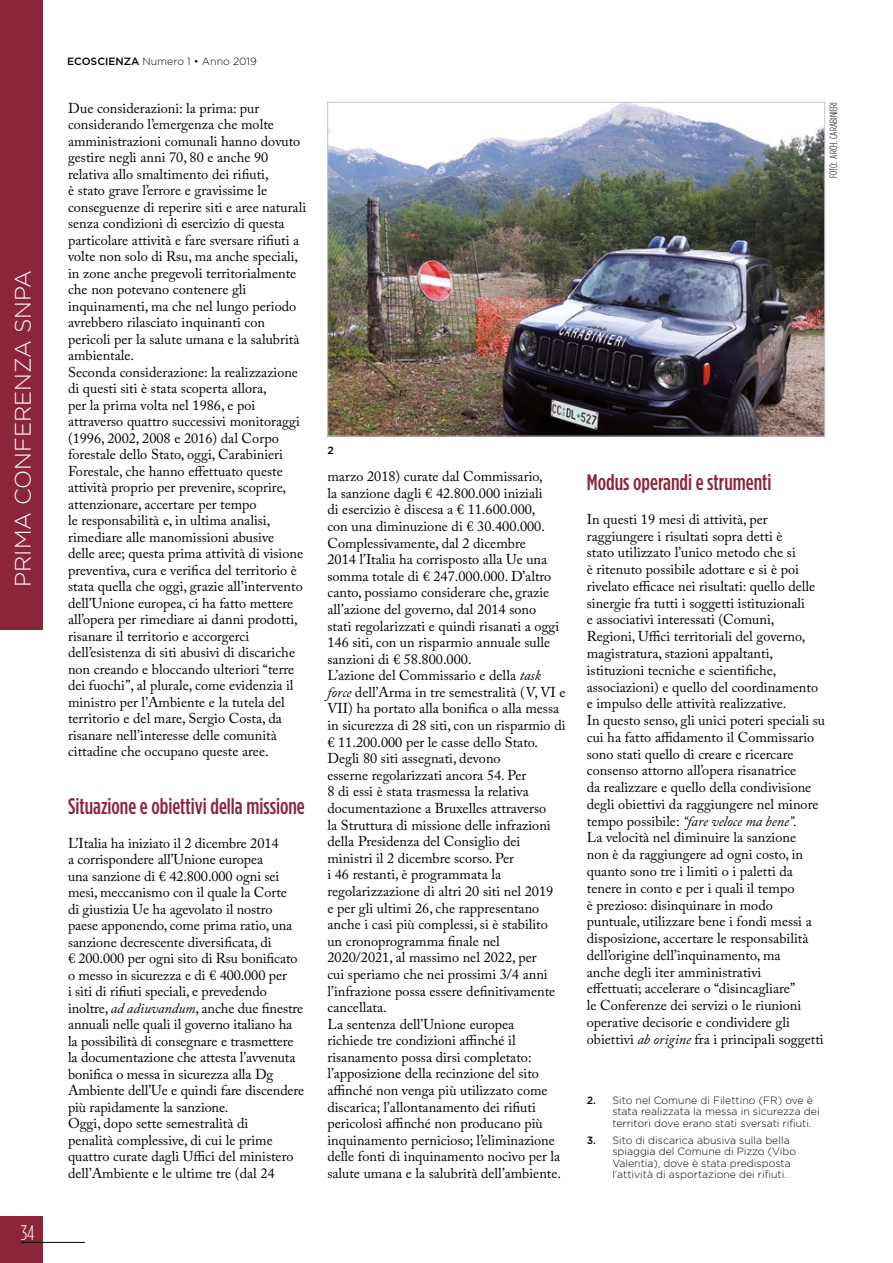
<style>
.page{position:relative;width:893px;height:1263px;background:#fff}
.page>*{position:absolute;margin:0;border:0;box-sizing:border-box;transform-origin:0 0}
.t1{font:500 condensed 22.5px "Gotham HTF";color:#8b253b}
.t2{font:300 22.5px "Gotham HTF";color:#fff}
.t3{font:300 condensed 21px "Gotham HTF";color:#fff}
.t4{font:14.25px/16.5px "Adobe Caslon Pro";color:#000}
.t5{font:300 10.5px/11.2px "Gotham HTF";color:#000}
.t6{font:300 condensed 10.5px "Gotham HTF";color:#000}
.t7{font:500 10.5px "Gotham HTF";color:#000}
.s1{font-weight:500}
.s2{font-style:italic}
</style>
<div class="page">
<div style="left:0;top:1216px;width:43px;height:47px;background:#8b253b"></div>
<hr style="left:21px;top:1242px;width:64px;height:1px;background:#000">
<div style="left:0;top:0;width:43px;height:629px;background:#8b253b"></div>
<img style="left:329px;top:104px;width:494px;height:330px">
<h1 class="t2" style="left:11px;top:587px;width:318px;rotate:-90deg">PRIMA CONFERENZA SNPA</h1>
<h2 class="t3" style="left:21px;top:1221px;width:15px">34</h2>
<p class="t5" style="left:67px;top:55px;width:191px"><span class="s1">ECOSCIENZA</span> Numero 1 • Anno 2019</p>
<p class="t4" style="left:68px;top:99px;width:240px">Due considerazioni: la prima: pur considerando l’emergenza che molte amministrazioni comunali hanno dovuto gestire negli anni 70, 80 e anche 90 relativa allo smaltimento dei rifiuti,<br>è stato grave l’errore e gravissime le conseguenze di reperire siti e aree naturali senza condizioni di esercizio di questa particolare attività e fare sversare rifiuti a volte non solo di Rsu, ma anche speciali, in zone anche pregevoli territorialmente che non potevano contenere gli inquinamenti, ma che nel lungo periodo avrebbero rilasciato inquinanti con pericoli per la salute umana e la salubrità ambientale.<br>Seconda considerazione: la realizzazione di questi siti è stata scoperta allora,<br>per la prima volta nel 1986, e poi attraverso quattro successivi monitoraggi (1996, 2002, 2008 e 2016) dal Corpo forestale dello Stato, oggi, Carabinieri Forestale, che hanno effettuato queste attività proprio per prevenire, scoprire, attenzionare, accertare per tempo<br>le responsabilità e, in ultima analisi, rimediare alle manomissioni abusive<br>delle aree; questa prima attività di visione preventiva, cura e verifica del territorio è stata quella che oggi, grazie all’intervento dell’Unione europea, ci ha fatto mettere all’opera per rimediare ai danni prodotti, risanare il territorio e accorgerci dell’esistenza di siti abusivi di discariche non creando e bloccando ulteriori “terre dei fuochi”, al plurale, come evidenzia il ministro per l’Ambiente e la tutela del territorio e del mare, Sergio Costa, da risanare nell’interesse delle comunità cittadine che occupano queste aree.</p>
<h1 class="t1" style="left:68px;top:794px;width:238px">Situazione e obiettivi della missione</h1>
<p class="t4" style="left:68px;top:834px;width:238px">L’Italia ha iniziato il 2 dicembre 2014<br>a corrispondere all’Unione europea<br>una sanzione di € 42.800.000 ogni sei mesi, meccanismo con il quale la Corte<br>di giustizia Ue ha agevolato il nostro paese apponendo, come prima ratio, una sanzione decrescente diversificata, di<br>€ 200.000 per ogni sito di Rsu bonificato o messo in sicurezza e di € 400.000 per<br>i siti di rifiuti speciali, e prevedendo inoltre, <span class="s2">ad adiuvandum</span>, anche due finestre annuali nelle quali il governo italiano ha la possibilità di consegnare e trasmettere la documentazione che attesta l’avvenuta bonifica o messa in sicurezza alla Dg Ambiente dell’Ue e quindi fare discendere più rapidamente la sanzione.<br>Oggi, dopo sette semestralità di<br>penalità complessive, di cui le prime quattro curate dagli Uffici del ministero dell’Ambiente e le ultime tre (dal 24</p>
<p class="t7" style="left:327px;top:444px;width:8px">2</p>
<p class="t6" style="left:828px;top:178px;width:77px;rotate:-90deg">FOTO: ARCH. CARABINIERI</p>
<p class="t4" style="left:327px;top:468px;width:240px">marzo 2018) curate dal Commissario,<br>la sanzione dagli € 42.800.000 iniziali<br>di esercizio è discesa a € 11.600.000,<br>con una diminuzione di € 30.400.000.<br>Complessivamente, dal 2 dicembre<br>2014 l’Italia ha corrisposto alla Ue una somma totale di € 247.000.000. D’altro canto, possiamo considerare che, grazie all’azione del governo, dal 2014 sono<br>stati regolarizzati e quindi risanati a oggi 146 siti, con un risparmio annuale sulle sanzioni di € 58.800.000.<br>L’azione del Commissario e della <span class="s2">task force</span> dell’Arma in tre semestralità (V, VI e VII) ha portato alla bonifica o alla messa in sicurezza di 28 siti, con un risparmio di € 11.200.000 per le casse dello Stato.<br>Degli 80 siti assegnati, devono<br>esserne regolarizzati ancora 54. Per<br>8 di essi è stata trasmessa la relativa documentazione a Bruxelles attraverso<br>la Struttura di missione delle infrazioni della Presidenza del Consiglio dei ministri il 2 dicembre scorso. Per<br>i 46 restanti, è programmata la regolarizzazione di altri 20 siti nel 2019<br>e per gli ultimi 26, che rappresentano anche i casi più complessi, si è stabilito un cronoprogramma finale nel 2020/2021, al massimo nel 2022, per<br>cui speriamo che nei prossimi 3/4 anni l’infrazione possa essere definitivamente cancellata.<br>La sentenza dell’Unione europea<br>richiede tre condizioni affinché il risanamento possa dirsi completato: l’apposizione della recinzione del sito affinché non venga più utilizzato come discarica; l’allontanamento dei rifiuti pericolosi affinché non producano più inquinamento pernicioso; l’eliminazione delle fonti di inquinamento nocivo per la salute umana e la salubrità dell’ambiente.</p>
<h1 class="t1" style="left:587px;top:470px;width:186px">Modus operandi e strumenti</h1>
<p class="t4" style="left:587px;top:510px;width:240px">In questi 19 mesi di attività, per raggiungere i risultati sopra detti è<br>stato utilizzato l’unico metodo che si<br>è ritenuto possibile adottare e si è poi rivelato efficace nei risultati: quello delle sinergie fra tutti i soggetti istituzionali<br>e associativi interessati (Comuni, Regioni, Uffici territoriali del governo, magistratura, stazioni appaltanti, istituzioni tecniche e scientifiche, associazioni) e quello del coordinamento e impulso delle attività realizzative.<br>In questo senso, gli unici poteri speciali su cui ha fatto affidamento il Commissario sono stati quello di creare e ricercare consenso attorno all’opera risanatrice<br>da realizzare e quello della condivisione degli obiettivi da raggiungere nel minore tempo possibile: <span class="s2">“fare veloce ma bene”.<br></span>La velocità nel diminuire la sanzione<br>non è da raggiungere ad ogni costo, in quanto sono tre i limiti o i paletti da tenere in conto e per i quali il tempo<br>è prezioso: disinquinare in modo puntuale, utilizzare bene i fondi messi a disposizione, accertare le responsabilità dell’origine dell’inquinamento, ma<br>anche degli iter amministrativi<br>effettuati; accelerare o “disincagliare”<br>le Conferenze dei servizi o le riunioni operative decisorie e condividere gli obiettivi <span class="s2">ab origine</span> fra i principali soggetti</p>
<p class="t5" style="left:612px;top:1094px;width:209px;text-indent:-26px"><span class="s1">2.</span> Sito nel Comune di Filettino (FR) ove è stata realizzata la messa in sicurezza dei territori dove erano stati sversati rifiuti.</p>
<p class="t5" style="left:612px;top:1135px;width:185px;text-indent:-26px"><span class="s1">3.</span> Sito di discarica abusiva sulla bella spiaggia del Comune di Pizzo (Vibo Valentia), dove è stata predisposta l’attività di asportazione dei rifiuti.</p>
</div>
